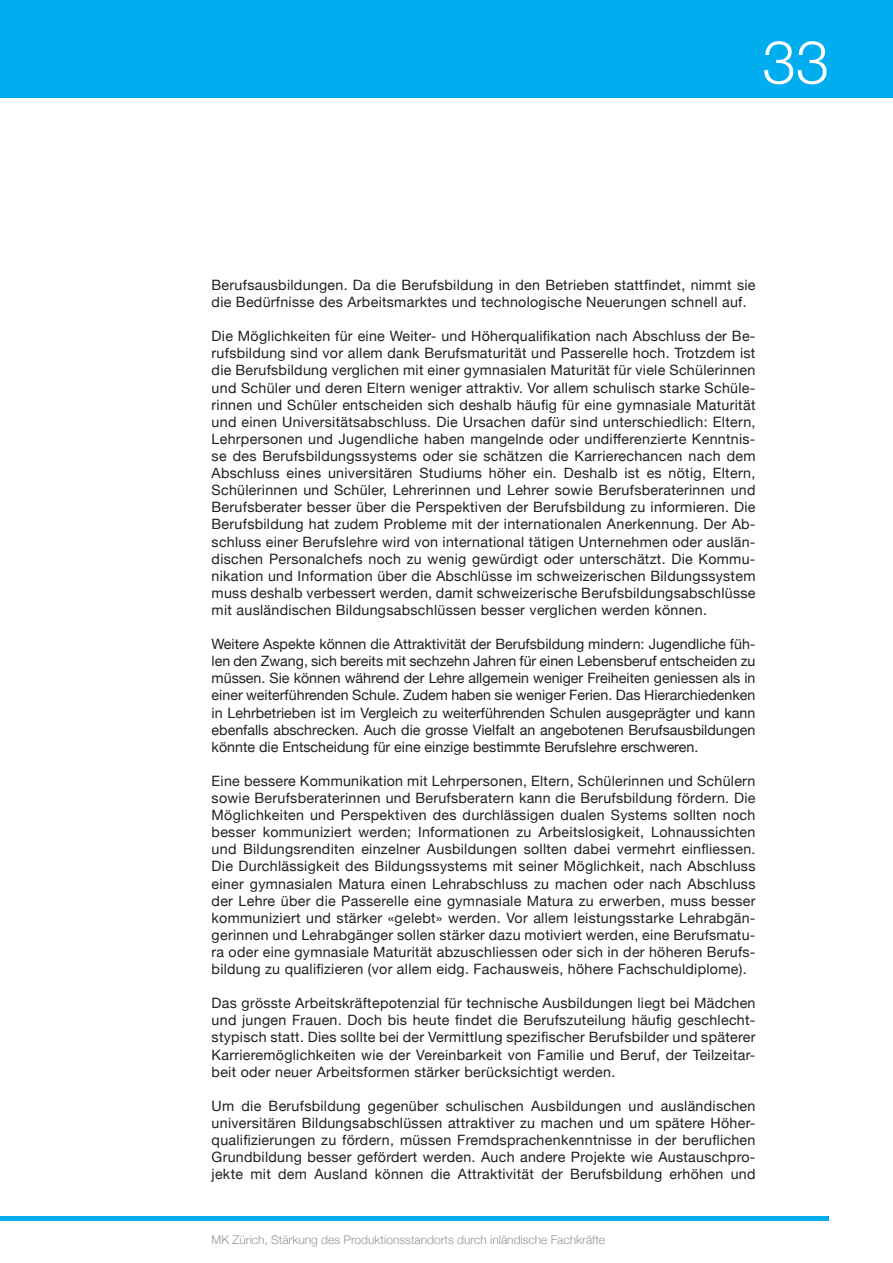
<style>
.page{position:relative;width:893px;height:1263px;background:#fff}
.page>*{position:absolute;margin:0;border:0;box-sizing:border-box;transform-origin:0 0}
.t1{font:300 60px "Helvetica Neue";color:#fff}
.t2{font:14.25px/17.1px "Helvetica Neue";letter-spacing:.02em;color:#231f20;text-align:justify}
.t3{font:300 12px "Helvetica Neue";color:#939598}
</style>
<div class="page">
<div style="left:0;top:0;width:893px;height:97px;background:#00aeef"></div>
<hr style="left:0;top:1216px;width:829px;height:4px;background:#00aeef">
<h1 class="t1" style="left:762px;top:14px;width:68px">33</h1>
<p class="t2" style="left:212px;top:277px;width:545px">Berufsausbildungen. Da die Berufsbildung in den Betrieben stattfindet, nimmt sie die Bedürfnisse des Arbeitsmarktes und technologische Neuerungen schnell auf.</p>
<p class="t2" style="left:212px;top:328px;width:545px">Die Möglichkeiten für eine Weiter- und Höherqualifikation nach Abschluss der Be&shy;rufsbildung sind vor allem dank Berufsmaturität und Passerelle hoch. Trotzdem ist die Berufsbildung verglichen mit einer gymnasialen Maturität für viele Schülerinnen und Schüler und deren Eltern weniger attraktiv. Vor allem schulisch starke Schüle&shy;rinnen und Schüler entscheiden sich deshalb häufig für eine gymnasiale Maturität und einen Universitätsabschluss. Die Ursachen dafür sind unterschiedlich: Eltern, Lehrpersonen und Jugendliche haben mangelnde oder undifferenzierte Kenntnis&shy;se des Berufsbildungssystems oder sie schätzen die Karrierechancen nach dem Abschluss eines universitären Studiums höher ein. Deshalb ist es nötig, Eltern, Schülerinnen und Schüler, Lehrerinnen und Lehrer sowie Berufsberaterinnen und Berufsberater besser über die Perspektiven der Berufsbildung zu informieren. Die Berufsbildung hat zudem Probleme mit der internationalen Anerkennung. Der Ab&shy;schluss einer Berufslehre wird von international tätigen Unternehmen oder auslän&shy;dischen Personalchefs noch zu wenig gewürdigt oder unterschätzt. Die Kommu&shy;nikation und Information über die Abschlüsse im schweizerischen Bildungssystem muss deshalb verbessert werden, damit schweizerische Berufsbildungsabschlüsse mit ausländischen Bildungsabschlüssen besser verglichen werden können.</p>
<p class="t2" style="left:212px;top:636px;width:545px">Weitere Aspekte können die Attraktivität der Berufsbildung mindern: Jugendliche füh&shy;len den Zwang, sich bereits mit sechzehn Jahren für einen Lebensberuf entscheiden zu müssen. Sie können während der Lehre allgemein weniger Freiheiten geniessen als in einer weiterführenden Schule. Zudem haben sie weniger Ferien. Das Hierarchiedenken in Lehrbetrieben ist im Vergleich zu weiterführenden Schulen ausgeprägter und kann ebenfalls abschrecken. Auch die grosse Vielfalt an angebotenen Berufsausbildungen könnte die Entscheidung für eine einzige bestimmte Berufslehre erschweren.</p>
<p class="t2" style="left:212px;top:773px;width:545px">Eine bessere Kommunikation mit Lehrpersonen, Eltern, Schülerinnen und Schülern sowie Berufsberaterinnen und Berufsberatern kann die Berufsbildung fördern. Die Möglichkeiten und Perspektiven des durchlässigen dualen Systems sollten noch besser kommuniziert werden; Informationen zu Arbeitslosigkeit, Lohnaussichten und Bildungsrenditen einzelner Ausbildungen sollten dabei vermehrt einfliessen.<br>Die Durchlässigkeit des Bildungssystems mit seiner Möglichkeit, nach Abschluss einer gymnasialen Matura einen Lehrabschluss zu machen oder nach Abschluss der Lehre über die Passerelle eine gymnasiale Matura zu erwerben, muss besser kommuniziert und stärker «gelebt» werden. Vor allem leistungsstarke Lehrabgän&shy;gerinnen und Lehrabgänger sollen stärker dazu motiviert werden, eine Berufsmatu&shy;ra oder eine gymnasiale Maturität abzuschliessen oder sich in der höheren Berufs&shy;bildung zu qualifizieren (vor allem eidg. Fachausweis, höhere Fachschuldiplome).</p>
<p class="t2" style="left:212px;top:995px;width:545px">Das grösste Arbeitskräftepotenzial für technische Ausbildungen liegt bei Mädchen und jungen Frauen. Doch bis heute findet die Berufszuteilung häufig geschlecht&shy;stypisch statt. Dies sollte bei der Vermittlung spezifischer Berufsbilder und späterer Karrieremöglichkeiten wie der Vereinbarkeit von Familie und Beruf, der Teilzeitar&shy;beit oder neuer Arbeitsformen stärker berücksichtigt werden.</p>
<p class="t2" style="left:212px;top:1098px;width:545px">Um die Berufsbildung gegenüber schulischen Ausbildungen und ausländischen universitären Bildungsabschlüssen attraktiver zu machen und um spätere Höher&shy;qualifizierungen zu fördern, müssen Fremdsprachenkenntnisse in der beruflichen Grundbildung besser gefördert werden. Auch andere Projekte wie Austauschpro&shy;jekte mit dem Ausland können die Attraktivität der Berufsbildung erhöhen und</p>
<p class="t3" style="left:212px;top:1230px;width:395px">MK Zürich, Stärkung des Produktionsstandorts durch inländische Fachkräfte</p>
</div>
